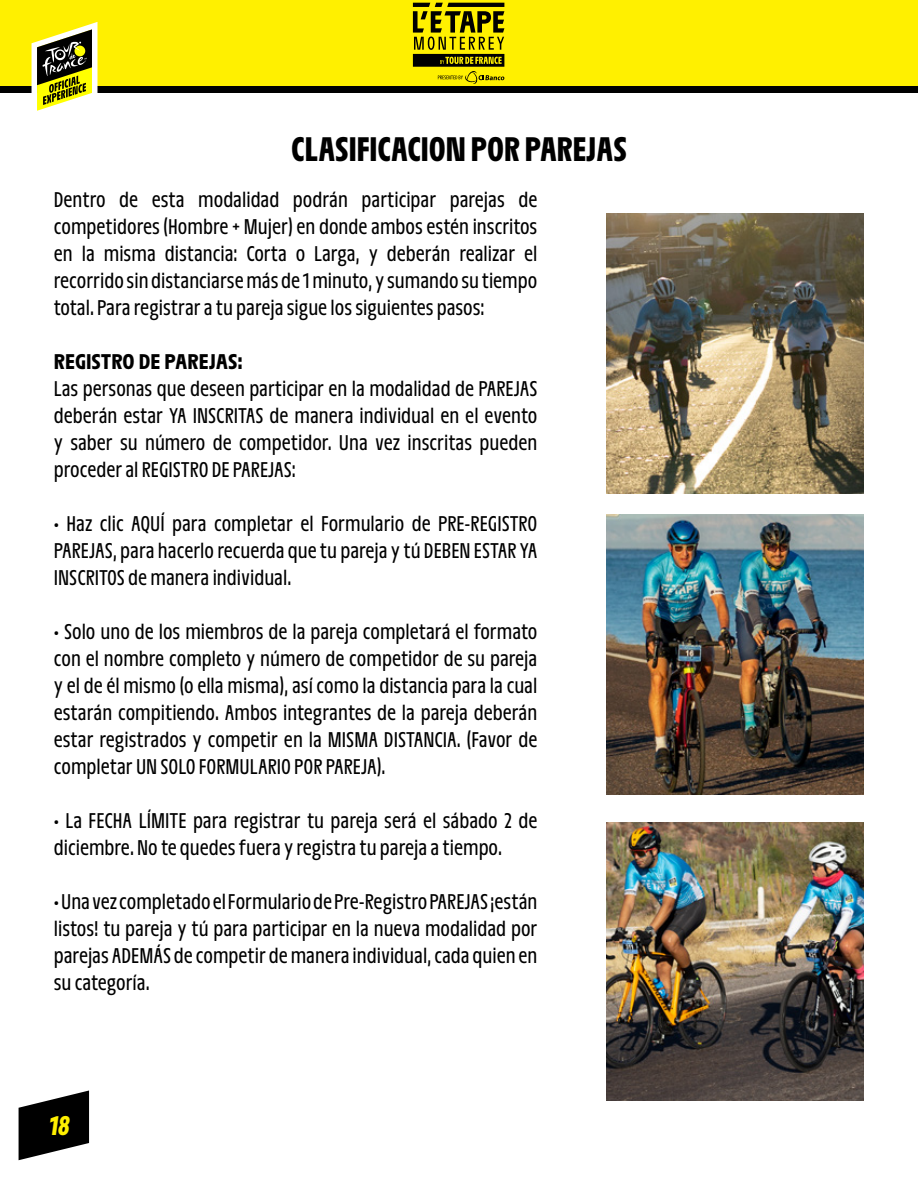
<style>
.page{position:relative;width:918px;height:1188px;background:#fff}
.page>*{position:absolute;margin:0;border:0;box-sizing:border-box;transform-origin:0 0}
.t1{font:700 36px "Galibier Etroit";color:#000}
.t2{font:28.5px "Galibier Etroit Bolditalic";color:#fff000}
.t3{font:22.5px/27px "Galibier Etroit";color:#000;text-align:justify}
.t4{font:700 22.5px "Galibier";color:#000}
</style>
<div class="page">
<div style="left:0;top:86px;width:918px;height:7px;background:#000"></div>
<div style="left:0;top:0;width:918px;height:86px;background:#fff000"></div>
<svg style="left:19px;top:1090px;width:70px;height:70px"></svg>
<svg style="left:413px;top:3px;width:91px;height:81px"></svg>
<img style="left:607px;top:213px;width:256px;height:281px">
<img style="left:607px;top:514px;width:256px;height:280px">
<img style="left:607px;top:823px;width:256px;height:277px">
<svg style="left:32px;top:22px;width:65px;height:89px"></svg>
<h1 class="t1" style="left:291px;top:130px;width:337px">CLASIFICACION POR PAREJAS</h1>
<p class="t3" style="left:54px;top:187px;width:485px">Dentro de esta modalidad podrán participar parejas de competidores (Hombre + Mujer) en donde ambos estén inscritos en la misma distancia: Corta o Larga, y deberán realizar el recorrido sin distanciarse más de 1 minuto, y sumando su tiempo total. Para registrar a tu pareja sigue los siguientes pasos:</p>
<p class="t4" style="left:54px;top:350px;width:191px">REGISTRO DE PAREJAS:</p>
<p class="t3" style="left:54px;top:376px;width:485px">Las personas que deseen participar en la modalidad de PAREJAS deberán estar YA INSCRITAS de manera individual en el evento y saber su número de competidor. Una vez inscritas pueden proceder al REGISTRO DE PAREJAS:</p>
<p class="t3" style="left:54px;top:511px;width:485px">• Haz clic AQUÍ para completar el Formulario de PRE-REGISTRO PAREJAS, para hacerlo recuerda que tu pareja y tú DEBEN ESTAR YA INSCRITOS de manera individual.</p>
<p class="t3" style="left:54px;top:619px;width:485px">• Solo uno de los miembros de la pareja completará el formato con el nombre completo y número de competidor de su pareja y el de él mismo (o ella misma), así como la distancia para la cual estarán compitiendo. Ambos integrantes de la pareja deberán estar registrados y competir en la MISMA DISTANCIA. (Favor de completar UN SOLO FORMULARIO POR PAREJA).</p>
<p class="t3" style="left:54px;top:808px;width:485px">• La FECHA LÍMITE para registrar tu pareja será el sábado 2 de diciembre. No te quedes fuera y registra tu pareja a tiempo.</p>
<p class="t3" style="left:54px;top:889px;width:485px">• Una vez completado elFormulario de Pre-Registro PAREJAS¡están listos! tu pareja y tú para participar en la nueva modalidad por parejas ADEMÁS de competir de manera individual, cada quien en su categoría.</p>
<p class="t2" style="left:49px;top:1111px;width:22px">18</p>
</div>
